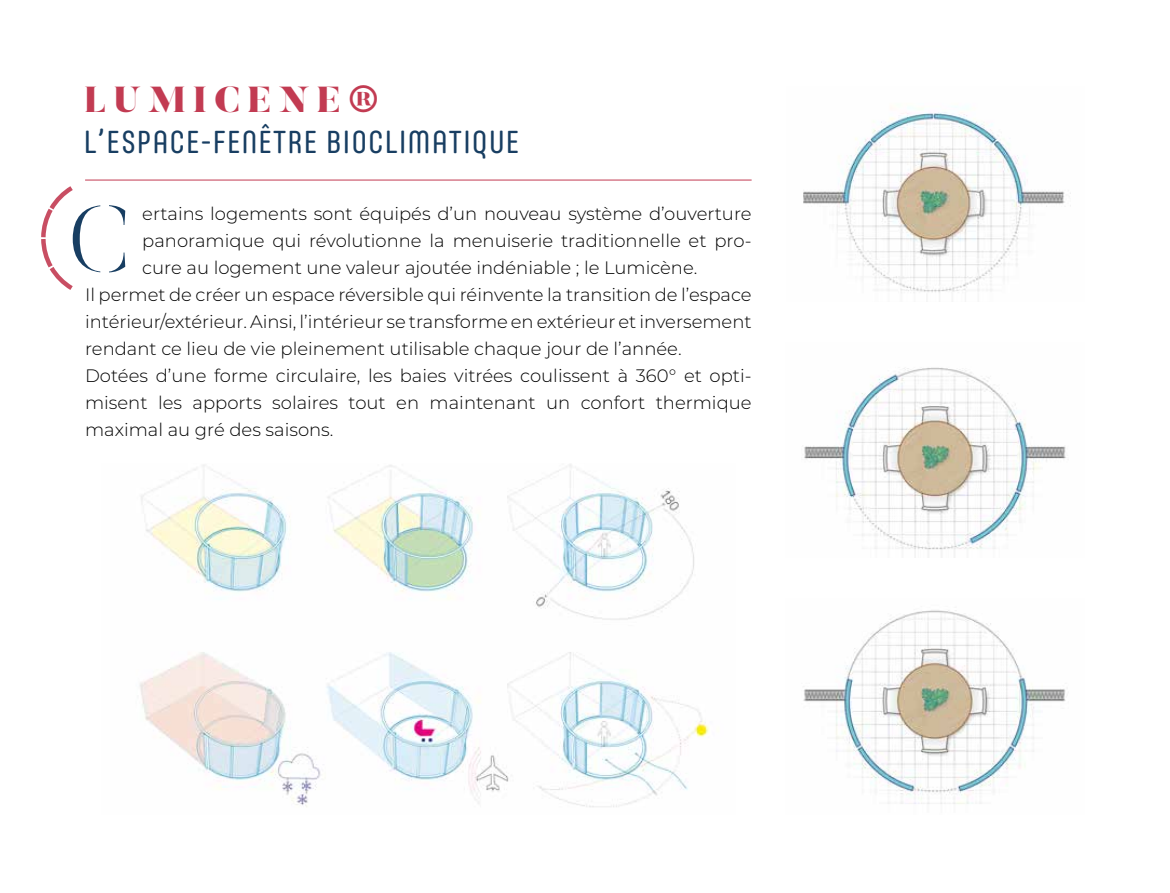
<style>
.page{position:relative;width:1170px;height:893px;background:#fff}
.page>*{position:absolute;margin:0;border:0;box-sizing:border-box;transform-origin:0 0}
.t1{font:900 36px "Butler";letter-spacing:.2em;color:#c23b52}
.t2{font:condensed 31.5px "Core Mellow";letter-spacing:.05em;color:#183e62}
.t3{font:300 18px "Montserrat";color:#000}
</style>
<div class="page">
<hr style="left:85px;top:180px;width:666px;height:1px;background:#c23b52">
<img style="left:803px;top:112px;width:268px;height:181px">
<img style="left:804px;top:367px;width:262px;height:191px">
<img style="left:803px;top:610px;width:263px;height:194px">
<img style="left:140px;top:464px;width:570px;height:343px">
<svg style="left:41px;top:186px;width:84px;height:104px"></svg>
<h1 class="t1" style="left:84px;top:77px;width:295px">LUMICENE®</h1>
<h2 class="t2" style="left:84px;top:119px;width:436px">L’ESPACE-FENÊTRE BIOCLIMATIQUE</h2>
<p class="t3" style="left:142px;top:202px;width:610px">ertains logements sont équipés d’un nouveau système d’ouverture</p>
<p class="t3" style="left:142px;top:229px;width:611px">panoramique qui révolutionne la menuiserie traditionnelle et pro-</p>
<p class="t3" style="left:142px;top:256px;width:556px">cure au logement une valeur ajoutée indéniable ; le Lumicène.</p>
<p class="t3" style="left:85px;top:283px;width:668px">Il permet de créer un espace réversible qui réinvente la transition de l’espace</p>
<p class="t3" style="left:85px;top:310px;width:668px">intérieur/extérieur. Ainsi, l’intérieur se transforme en extérieur et inversement</p>
<p class="t3" style="left:85px;top:337px;width:598px">rendant ce lieu de vie pleinement utilisable chaque jour de l’année.</p>
<p class="t3" style="left:85px;top:364px;width:668px">Dotées d’une forme circulaire, les baies vitrées coulissent à 360° et opti-</p>
<p class="t3" style="left:85px;top:391px;width:668px">misent les apports solaires tout en maintenant un confort thermique</p>
<p class="t3" style="left:85px;top:418px;width:250px">maximal au gré des saisons.</p>
</div>
